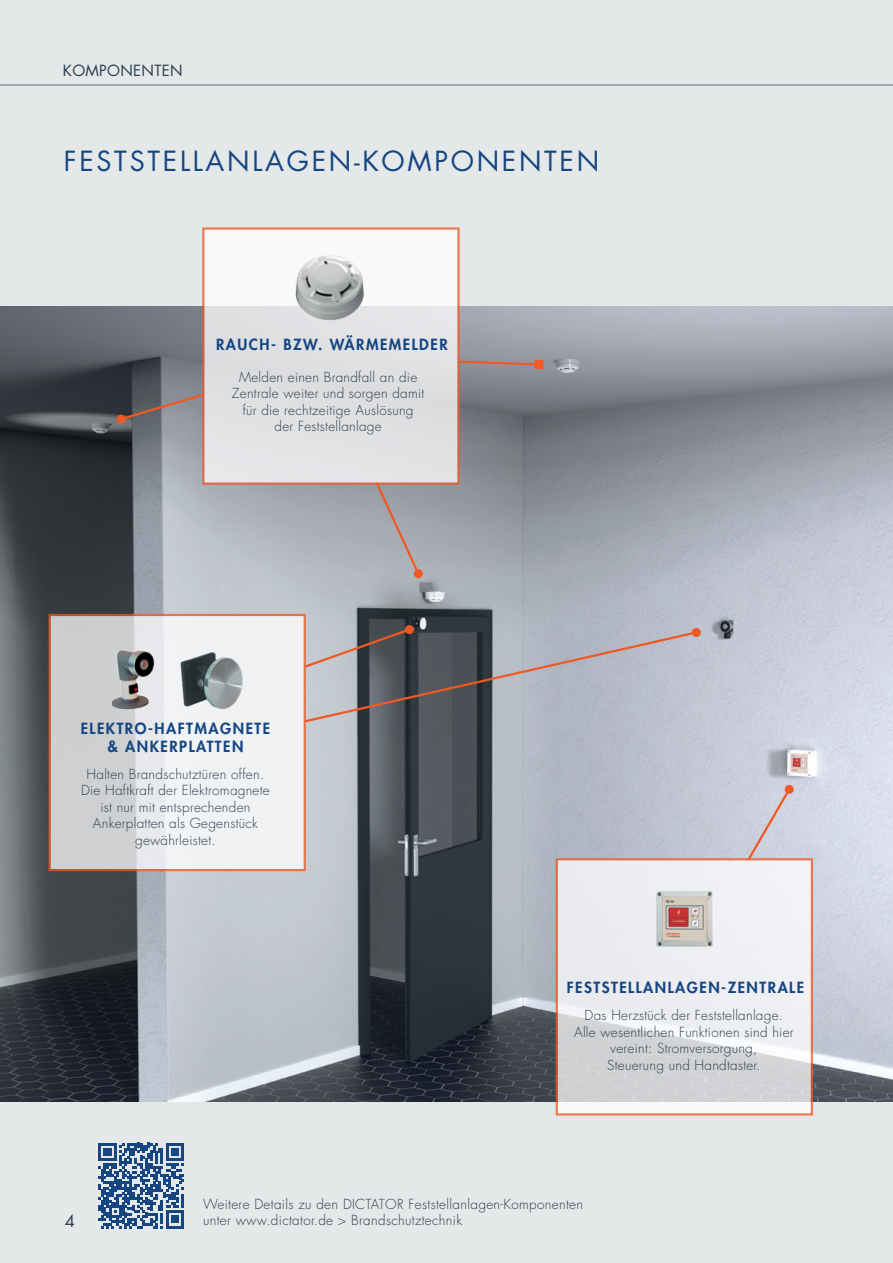
<style>
.page{position:relative;width:893px;height:1263px;background:#e4e8e8}
.page>*{position:absolute;margin:0;border:0;box-sizing:border-box;transform-origin:0 0}
.t1{font:27px "Futura Std";letter-spacing:.1em;color:#154682}
.t2{font:16.5px "Futura Std";color:#2b3d4e}
.t3{font:800 15px/18px "Futura Std";letter-spacing:.1em;color:#154682;text-align:center}
.t4{font:15px "Futura Std";letter-spacing:.02em;color:#2b3d4e}
.t5{font:300 13.5px/16.5px "Futura Std";letter-spacing:.02em;color:#2b3d4e;text-align:center}
</style>
<div class="page">
<img style="left:0;top:306px;width:893px;height:795px">
<svg style="left:556px;top:858px;width:257px;height:257px"></svg>
<img style="left:642px;top:876px;width:85px;height:85px">
<svg style="left:405px;top:625px;width:9px;height:9px"></svg>
<svg style="left:48px;top:614px;width:258px;height:257px;fill:#f0f1f3"></svg>
<img style="left:173px;top:641px;width:76px;height:76px">
<img style="left:88px;top:640px;width:85px;height:85px">
<svg style="left:460px;top:359px;width:81px;height:8px"></svg>
<div style="left:534px;top:360px;width:10px;height:9px;background:#ef5924"></div>
<svg style="left:302px;top:627px;width:397px;height:97px;background:#94949b"></svg>
<div style="left:692px;top:628px;width:9px;height:9px;background:#ef5924;border-radius:50%"></div>
<svg style="left:373px;top:485px;width:48px;height:92px;background:#a8a4a9"></svg>
<div style="left:414px;top:569px;width:9px;height:9px;background:#ef5924;border-radius:50%"></div>
<svg style="left:118px;top:392px;width:84px;height:30px;background:#766f72"></svg>
<div style="left:117px;top:415px;width:9px;height:9px;background:#ef5924;border-radius:50%"></div>
<svg style="left:745px;top:786px;width:47px;height:76px;background:#d0c9d1"></svg>
<div style="left:785px;top:785px;width:9px;height:9px;background:#ef5924;border-radius:50%"></div>
<div style="left:202px;top:227px;width:258px;height:258px;background:linear-gradient(to bottom,#f6f7f7,#d9dadd);border:2px solid #ef5924"></div>
<img style="left:279px;top:237px;width:103px;height:104px">
<hr style="left:0;top:84px;width:893px;height:2px;background:#8e98a1">
<svg style="left:98px;top:1143px;width:86px;height:85px"></svg>
<p class="t4" style="left:63px;top:61px;width:121px">KOMPONENTEN</p>
<h1 class="t1" style="left:64px;top:144px;width:537px">FESTSTELLANLAGEN-KOMPONENTEN</h1>
<p class="t3" style="left:216px;top:336px;width:233px">RAUCH- BZW. WÄRMEMELDER</p>
<p class="t5" style="left:232px;top:369px;width:194px">Melden einen Brandfall an die<br>Zentrale weiter und sorgen damit für die rechtzeitige Auslösung der Feststellanlage</p>
<p class="t3" style="left:81px;top:719px;width:191px">ELEKTRO-HAFTMAGNETE &amp; ANKERPLATTEN</p>
<p class="t5" style="left:81px;top:766px;width:190px">Halten Brandschutztüren offen.<br>Die Haftkraft der Elektromagnete ist nur mit entsprechenden<br>Ankerplatten als Gegenstück gewährleistet.</p>
<p class="t3" style="left:567px;top:978px;width:239px">FESTSTELLANLAGEN-ZENTRALE</p>
<p class="t5" style="left:574px;top:1007px;width:221px">Das Herzstück der Feststellanlage.<br>Alle wesentlichen Funktionen sind hier vereint: Stromversorgung,<br>Steuerung und Handtaster.</p>
<p class="t2" style="left:65px;top:1210px;width:12px">4</p>
<p class="t5" style="left:203px;top:1196px;width:381px;text-align:left">Weitere Details zu den DICTATOR Feststellanlagen-Komponenten unter www.dictator.de &gt; Brandschutztechnik</p>
</div>
